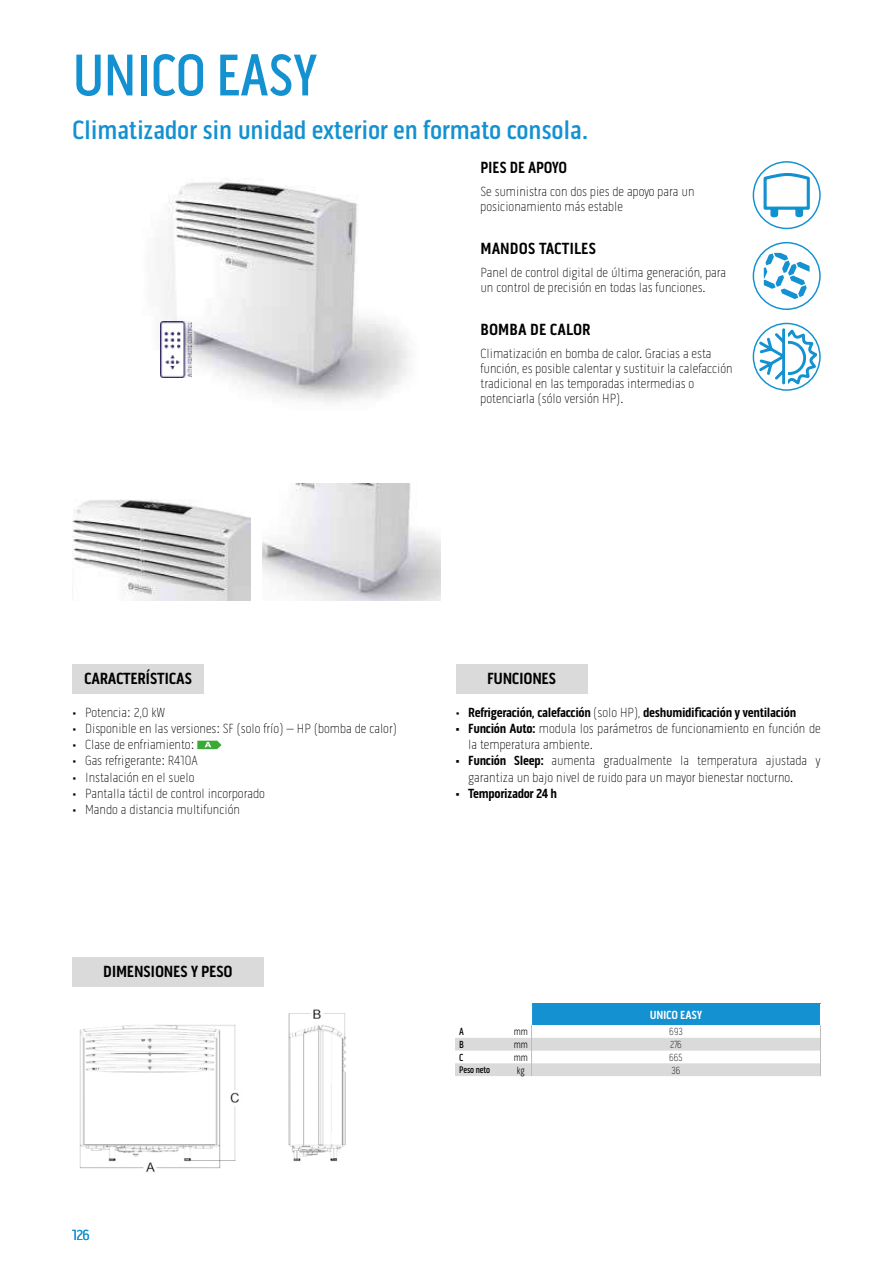
<style>
.page{position:relative;width:893px;height:1263px;background:#fff}
.page>*{position:absolute;margin:0;border:0;box-sizing:border-box;transform-origin:0 0}
.t1{font:500 60px "Pill Gothic 300 mg";letter-spacing:-.02em;color:#1391d1;scale:.95 1}
.t2{font:500 27px "Pill Gothic 300 mg";letter-spacing:-.01em;color:#1391d1}
.t3{font:700 16.5px "Pill Gothic 300 mg";letter-spacing:-.02em;color:#000}
.t4{font:700 16.5px "Pill Gothic 300 mg";color:#000}
.t5{font:700 16.5px "Pill Gothic 300 mg";letter-spacing:-.02em;color:#000;scale:.95 1}
.t6{font:15px "Pill Gothic 300 mg";color:#1391d1}
.t7{font:100 13.5px/15px "Pill Gothic 300 mg";color:#000}
.t8{font:700 13.5px "Pill Gothic 300 mg";letter-spacing:-.025em;color:#000}
.t9{font:700 12px "Pill Gothic 300 mg";letter-spacing:-.02em;color:#fff}
.t10{font:100 10.5px "Pill Gothic 300 mg";letter-spacing:-.02em;color:#000;scale:.9 1}
.t11{font:300 10.5px "Pill Gothic 300 mg";letter-spacing:-.02em;color:#000;scale:.9 1}
.t12{font:500 10.5px "Pill Gothic 300 mg";color:#000;scale:.9 1}
.t13{font:500 9.75px "Pill Gothic 300 mg";letter-spacing:-.02em;color:#000;scale:.9 1}
.s1{font-weight:100}
.s2{font-weight:700}
</style>
<div class="page">
<img style="left:157px;top:178px;width:253px;height:224px">
<div style="left:753px;top:161px;width:68px;height:68px;border:1px solid #1391d1;border-radius:50%"></div>
<svg style="left:762px;top:172px;width:48px;height:46px"></svg>
<div style="left:753px;top:242px;width:68px;height:68px;border:1px solid #1391d1;border-radius:50%"></div>
<svg style="left:764px;top:253px;width:45px;height:46px"></svg>
<div style="left:753px;top:323px;width:68px;height:68px;border:1px solid #1391d1;border-radius:50%"></div>
<svg style="left:757px;top:327px;width:59px;height:60px"></svg>
<img style="left:72px;top:499px;width:179px;height:101px">
<img style="left:262px;top:483px;width:179px;height:117px">
<div style="left:72px;top:664px;width:132px;height:30px;background:#dadada"></div>
<div style="left:456px;top:664px;width:132px;height:30px;background:#dadada"></div>
<svg style="left:197px;top:741px;width:25px;height:8px"></svg>
<div style="left:72px;top:957px;width:192px;height:30px;background:#dadada"></div>
<svg style="left:455px;top:1004px;width:366px;height:72px"></svg>
<img style="left:79px;top:1009px;width:267px;height:164px">
<img style="left:160px;top:322px;width:32px;height:55px">
<h1 class="t1" style="left:72px;top:40px;width:260px">UNICO EASY</h1>
<h2 class="t2" style="left:72px;top:114px;width:518px">Climatizador sin unidad exterior en formato consola.</h2>
<p class="t5" style="left:480px;top:158px;width:93px">PIES DE APOYO</p>
<p class="t7" style="left:480px;top:184px;width:215px">Se suministra con dos pies de apoyo para un posicionamiento más estable</p>
<p class="t4" style="left:480px;top:239px;width:117px">MANDOS TACTILES</p>
<p class="t7" style="left:480px;top:265px;width:247px">Panel de control digital de última generación, para un control de precisión en todas las funciones.</p>
<p class="t4" style="left:480px;top:320px;width:111px">BOMBA DE CALOR</p>
<p class="t7" style="left:480px;top:346px;width:254px">Climatización en bomba de calor. Gracias a esta función, es posible calentar y sustituir la calefacción tradicional en las temporadas intermedias o potenciarla (sólo versión HP).</p>
<p class="t3" style="left:84px;top:668px;width:109px">CARACTERÍSTICAS</p>
<p class="t3" style="left:487px;top:668px;width:71px">FUNCIONES</p>
<p class="t7" style="left:72px;top:705px;width:95px">• Potencia: 2,0 kW</p>
<p class="t7" style="left:72px;top:721px;width:326px">• Disponible en las versiones: SF (solo frío) – HP (bomba de calor)</p>
<p class="t7" style="left:72px;top:737px;width:124px">• Clase de enfriamiento:</p>
<p class="t7" style="left:72px;top:753px;width:127px">• Gas refrigerante: R410A</p>
<p class="t7" style="left:72px;top:769px;width:124px">• Instalación en el suelo</p>
<p class="t7" style="left:72px;top:786px;width:194px">• Pantalla táctil de control incorporado</p>
<p class="t7" style="left:72px;top:802px;width:169px">• Mando a distancia multifunción</p>
<p class="t8" style="left:455px;top:704px;width:342px"><span class="s1">•</span> Refrigeración, calefacción <span class="s1">(solo HP),</span> deshumidificación y ventilación</p>
<p class="t7" style="left:468px;top:720px;width:354px;line-height:16.2px;text-indent:-13px"><span class="s2">• Función Auto:</span> modula los parámetros de funcionamiento en función de la temperatura ambiente.</p>
<p class="t7" style="left:468px;top:753px;width:354px;line-height:16.2px;text-indent:-13px"><span class="s2">• Función Sleep:</span> aumenta gradualmente la temperatura ajustada y garantiza un bajo nivel de ruido para un mayor bienestar nocturno.</p>
<p class="t8" style="left:455px;top:785px;width:103px">• Temporizador 24 h</p>
<p class="t3" style="left:103px;top:961px;width:131px">DIMENSIONES Y PESO</p>
<p class="t6" style="left:72px;top:1226px;width:19px">126</p>
<p class="t9" style="left:650px;top:1008px;width:54px">UNICO EASY</p>
<p class="t12" style="left:459px;top:1026px;width:7px">A</p>
<p class="t11" style="left:514px;top:1026px;width:17px">mm</p>
<p class="t10" style="left:669px;top:1026px;width:16px">693</p>
<p class="t12" style="left:459px;top:1038px;width:7px">B</p>
<p class="t11" style="left:514px;top:1038px;width:17px">mm</p>
<p class="t10" style="left:670px;top:1038px;width:15px">276</p>
<p class="t12" style="left:459px;top:1051px;width:6px">C</p>
<p class="t11" style="left:514px;top:1051px;width:17px">mm</p>
<p class="t10" style="left:669px;top:1051px;width:17px">665</p>
<p class="t13" style="left:459px;top:1064px;width:36px">Peso neto</p>
<p class="t11" style="left:517px;top:1064px;width:10px">kg</p>
<p class="t10" style="left:672px;top:1064px;width:11px">36</p>
</div>
